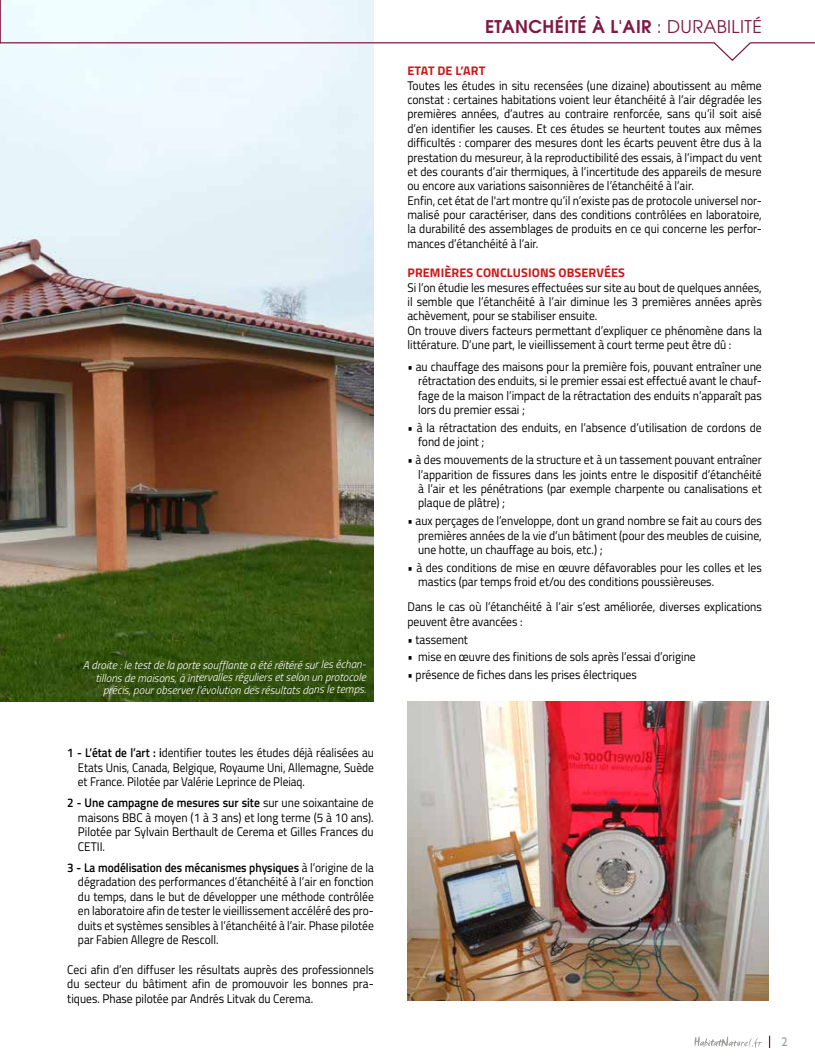
<style>
.page{position:relative;width:815px;height:1063px;background:#fff}
.page>*{position:absolute;margin:0;border:0;box-sizing:border-box;transform-origin:0 0}
.t1{font:700 17.5px "Te X Gyre Adventor";letter-spacing:.025em;color:#821842}
.t2{font:12.5px/14.4px "Titillium Web";color:#000;text-align:justify;scale:.93 1}
.t3{font:12.5px/14.4px "Titillium Web";color:#000;text-align:justify;scale:.92 1}
.t4{font:12.5px/14.4px "Titillium Web";color:#000;text-align:justify;scale:.91 1}
.t5{font:700 12.5px "Titillium Web";letter-spacing:.01em;color:#cd1719}
.t6{font:12.5px "Gill Sans";color:#9d9d9c}
.t7{font:italic 300 11.25px/12.5px "Titillium Web";color:#fff;text-align:right}
.s1{font-weight:600}
.s2{font-weight:400}
</style>
<div class="page">
<img style="left:0;top:62px;width:374px;height:640px">
<svg style="left:694px;top:1036px;width:68px;height:12px"></svg>
<svg style="left:769px;top:1036px;width:1px;height:12px"></svg>
<svg style="left:0;top:0;width:815px;height:62px"></svg>
<img style="left:407px;top:702px;width:361px;height:298px">
<p class="t7" style="left:83px;top:658px;width:285px">A droite : le test de la porte soufflante a été réitéré sur les échan&shy;tillons de maisons, à intervalles réguliers et selon un protocole précis, pour observer l'évolution des résultats dans le temps.</p>
<p class="t4" style="left:78px;top:745px;width:327px;text-indent:-11px"><span class="s1">1 - L’état de l’art : i</span>dentifier toutes les études déjà réalisées au Etats Unis, Canada, Belgique, Royaume Uni, Allemagne, Suède et France. Pilotée par Valérie Leprince de Pleiaq.</p>
<p class="t2" style="left:78px;top:795px;width:320px;text-indent:-11px"><span class="s1">2 - Une campagne de mesures sur site</span> sur une soixantaine de maisons BBC à moyen (1 à 3 ans) et long terme (5 à 10 ans).<br>Pilotée par Sylvain Berthault de Cerema et Gilles Frances du CETII.</p>
<p class="t3" style="left:78px;top:860px;width:323px;text-indent:-11px"><span class="s1">3 - La modélisation des mécanismes physiques</span> à l’origine de la dégradation des performances d’étanchéité à l’air en fonction du temps, dans le but de développer une méthode contrôlée en laboratoire afin de tester le vieillissement accéléré des pro&shy;duits et systèmes sensibles à l’étanchéité à l’air. Phase pilotée par Fabien Allegre de Rescoll.</p>
<p class="t2" style="left:67px;top:962px;width:331px">Ceci afin d’en diffuser les résultats auprès des professionnels du secteur du bâtiment afin de promouvoir les bonnes pra&shy;tiques. Phase pilotée par Andrés Litvak du Cerema.</p>
<h1 class="t1" style="left:485px;top:11px;width:278px">ETANCHÉITÉ À L'AIR <span class="s2">: DURABILITÉ</span></h1>
<p class="t5" style="left:408px;top:61px;width:79px">ETAT DE L’ART</p>
<p class="t2" style="left:407px;top:77px;width:383px;text-align:left">Toutes les études in situ recensées (une dizaine) aboutissent au même constat : certaines habitations voient leur étanchéité à l’air dégradée les premières années, d’autres au contraire renforcée, sans qu’il soit aisé d’en identifier les causes. Et ces études se heurtent toutes aux mêmes difficultés : comparer des mesures dont les écarts peuvent être dus à la prestation du mesureur, à la reproductibilité des essais, à l’impact du vent et des courants d’air thermiques, à l’incertitude des appareils de mesure ou encore aux variations saisonnières de l’étanchéité à l’air.<br>Enfin, cet état de l'art montre qu’il n’existe pas de protocole universel nor&shy;malisé pour caractériser, dans des conditions contrôlées en laboratoire, la durabilité des assemblages de produits en ce qui concerne les perfor&shy;mances d’étanchéité à l’air.</p>
<p class="t5" style="left:408px;top:263px;width:219px">PREMIÈRES CONCLUSIONS OBSERVÉES</p>
<p class="t2" style="left:407px;top:279px;width:383px;text-align:left">Si l’on étudie les mesures effectuées sur site au bout de quelques années, il semble que l’étanchéité à l’air diminue les 3 premières années après achèvement, pour se stabiliser ensuite.<br>On trouve divers facteurs permettant d’expliquer ce phénomène dans la littérature. D’une part, le vieillissement à court terme peut être dû :</p>
<p class="t2" style="left:418px;top:359px;width:371px;text-indent:-11px">• au chauffage des maisons pour la première fois, pouvant entraîner une rétractation des enduits, si le premier essai est effectué avant le chauf&shy;fage de la maison l’impact de la rétractation des enduits n’apparaît pas lors du premier essai ;</p>
<p class="t2" style="left:418px;top:420px;width:371px;text-indent:-11px">• à la rétractation des enduits, en l’absence d’utilisation de cordons de fond de joint ;</p>
<p class="t2" style="left:418px;top:452px;width:371px;text-indent:-11px">• à des mouvements de la structure et à un tassement pouvant entraîner l’apparition de fissures dans les joints entre le dispositif d’étanchéité à l’air et les pénétrations (par exemple charpente ou canalisations et plaque de plâtre) ;</p>
<p class="t2" style="left:418px;top:513px;width:371px;text-indent:-11px">• aux perçages de l’enveloppe, dont un grand nombre se fait au cours des premières années de la vie d’un bâtiment (pour des meubles de cuisine, une hotte, un chauffage au bois, etc.) ;</p>
<p class="t2" style="left:418px;top:560px;width:371px;text-indent:-11px">• à des conditions de mise en œuvre défavorables pour les colles et les mastics (par temps froid et/ou des conditions poussièreuses.</p>
<p class="t2" style="left:407px;top:599px;width:383px">Dans le cas où l’étanchéité à l’air s’est améliorée, diverses explications peuvent être avancées :</p>
<p class="t2" style="left:407px;top:631px;width:67px">• tassement</p>
<p class="t2" style="left:407px;top:649px;width:311px">• mise en œuvre des finitions de sols après l’essai d’origine</p>
<p class="t2" style="left:407px;top:667px;width:248px">• présence de fiches dans les prises électriques</p>
<p class="t6" style="left:781px;top:1035px;width:8px">2</p>
</div>
